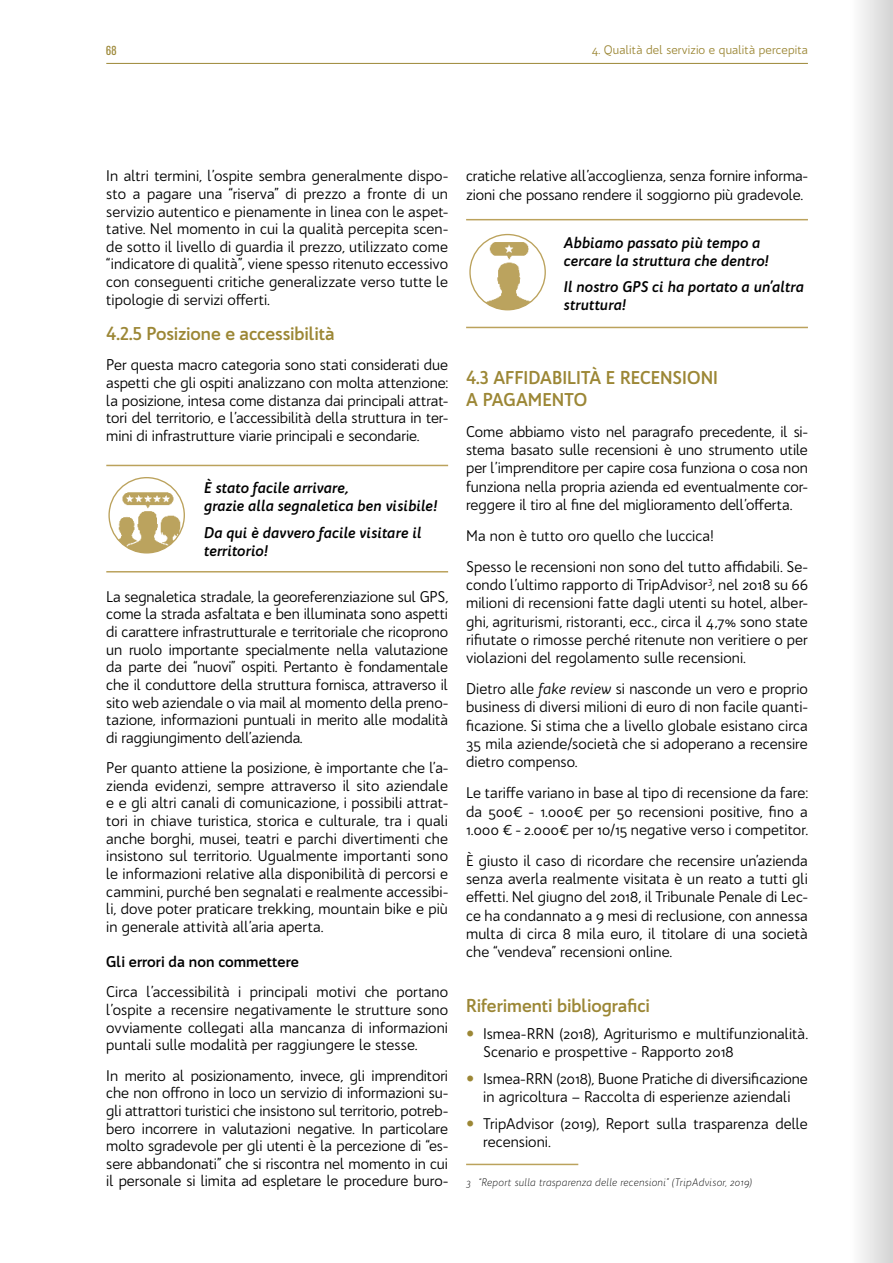
<style>
.page{position:relative;width:893px;height:1263px;background:#fff}
.page>*{position:absolute;margin:0;border:0;box-sizing:border-box;transform-origin:0 0}
.t1{font:700 18px/21.6px "Bw Quinta Pro";letter-spacing:-.005em;color:#9c8736}
.t2{font:15px/18.3px "Bw Quinta Pro";color:#000;text-align:justify}
.t3{font:italic 700 15px/18px "Bw Quinta Pro";color:#000}
.t4{font:700 15px "Bw Quinta Pro";color:#000}
.t5{font:500 13.5px "Giorgio Sans";color:#9c8736}
.t6{font:12px "Bw Quinta Pro";letter-spacing:.01em;color:#9c8736}
.t7{font:italic 300 10.5px "Bw Quinta Pro";letter-spacing:.01em;color:#000}
.s1{font-weight:300;font-style:italic}
.s2{font-style:italic}
</style>
<div class="page">
<hr style="left:106px;top:63px;width:702px;height:1px;background:#9c8736">
<hr style="left:106px;top:465px;width:342px;height:1px;background:#bba25c">
<hr style="left:106px;top:571px;width:342px;height:1px;background:#bba25c">
<hr style="left:466px;top:219px;width:342px;height:1px;background:#bba25c">
<hr style="left:466px;top:327px;width:342px;height:1px;background:#bba25c">
<hr style="left:466px;top:1164px;width:112px;height:1px;background:#bba25c">
<img style="left:110px;top:490px;width:74px;height:63px">
<div style="left:108px;top:477px;width:77px;height:76px;border:1px solid #bba25c;border-radius:50%"></div>
<img style="left:471px;top:240px;width:74px;height:70px">
<div style="left:469px;top:234px;width:77px;height:76px;border:1px solid #bba25c;border-radius:50%"></div>
<div style="left:850px;top:0;width:43px;height:1263px;background:linear-gradient(to right,#fff,#d2d2d2)"></div>
<p class="t5" style="left:106px;top:44px;width:12px">68</p>
<p class="t6" style="left:592px;top:42px;width:218px">4. Qualità del servizio e qualità percepita</p>
<p class="t2" style="left:106px;top:167px;width:343px;line-height:17.7px">In altri termini, l’ospite sembra generalmente dispo&shy;sto a pagare una “riserva” di prezzo a fronte di un servizio autentico e pienamente in linea con le aspet&shy;tative. Nel momento in cui la qualità percepita scen&shy;de sotto il livello di guardia il prezzo, utilizzato come “indicatore di qualità”, viene spesso ritenuto eccessivo con conseguenti critiche generalizzate verso tutte le tipologie di servizi offerti.</p>
<p class="t1" style="left:106px;top:323px;width:230px">4.2.5 Posizione e accessibilità</p>
<p class="t2" style="left:106px;top:356px;width:343px;line-height:17.7px">Per questa macro categoria sono stati considerati due aspetti che gli ospiti analizzano con molta attenzione: la posizione, intesa come distanza dai principali attrat&shy;tori del territorio, e l’accessibilità della struttura in ter&shy;mini di infrastrutture viarie principali e secondarie.</p>
<p class="t3" style="left:204px;top:479px;width:235px">È stato facile arrivare,<br>grazie alla segnaletica ben visibile!</p>
<p class="t3" style="left:204px;top:523px;width:219px">Da qui è davvero facile visitare il territorio!</p>
<p class="t2" style="left:106px;top:587px;width:343px;line-height:17.7px">La segnaletica stradale, la georeferenziazione sul GPS, come la strada asfaltata e ben illuminata sono aspetti di carattere infrastrutturale e territoriale che ricoprono un ruolo importante specialmente nella valutazione da parte dei “nuovi” ospiti. Pertanto è fondamentale che il conduttore della struttura fornisca, attraverso il sito web aziendale o via mail al momento della preno&shy;tazione, informazioni puntuali in merito alle modalità di raggiungimento dell’azienda.</p>
<p class="t2" style="left:106px;top:759px;width:343px;line-height:17.5px">Per quanto attiene la posizione, è importante che l’a&shy;zienda evidenzi, sempre attraverso il sito aziendale e e gli altri canali di comunicazione, i possibili attrat&shy;tori in chiave turistica, storica e culturale, tra i quali anche borghi, musei, teatri e parchi divertimenti che insistono sul territorio. Ugualmente importanti sono le informazioni relative alla disponibilità di percorsi e cammini, purché ben segnalati e realmente accessibi&shy;li, dove poter praticare trekking, mountain bike e più in generale attività all’aria aperta.</p>
<p class="t4" style="left:106px;top:952px;width:194px">Gli errori da non commettere</p>
<p class="t2" style="left:106px;top:983px;width:343px;line-height:17.5px">Circa l’accessibilità i principali motivi che portano l’ospite a recensire negativamente le strutture sono ovviamente collegati alla mancanza di informazioni puntali sulle modalità per raggiungere le stesse.</p>
<p class="t2" style="left:106px;top:1066px;width:343px;line-height:17.5px">In merito al posizionamento, invece, gli imprenditori che non offrono in loco un servizio di informazioni su&shy;gli attrattori turistici che insistono sul territorio, potreb&shy;bero incorrere in valutazioni negative. In particolare molto sgradevole per gli utenti è la percezione di “es&shy;sere abbandonati” che si riscontra nel momento in cui il personale si limita ad espletare le procedure buro-</p>
<p class="t2" style="left:466px;top:167px;width:343px">cratiche relative all’accoglienza, senza fornire informa&shy;zioni che possano rendere il soggiorno più gradevole.</p>
<p class="t3" style="left:564px;top:234px;width:206px">Abbiamo passato più tempo a cercare la struttura che dentro!</p>
<p class="t3" style="left:564px;top:278px;width:242px">Il nostro GPS ci ha portato a un’altra struttura!</p>
<p class="t1" style="left:466px;top:367px;width:253px">4.3 AFFIDABILITÀ E RECENSIONI<br>A PAGAMENTO</p>
<p class="t2" style="left:466px;top:422px;width:343px">Come abbiamo visto nel paragrafo precedente, il si&shy;stema basato sulle recensioni è uno strumento utile per l’imprenditore per capire cosa funziona o cosa non funziona nella propria azienda ed eventualmente cor&shy;reggere il tiro al fine del miglioramento dell’offerta.</p>
<p class="t2" style="left:466px;top:520px;width:343px;line-height:31px">Ma non è tutto oro quello che luccica!<br>Spesso le recensioni non sono del tutto affidabili. Se-</p>
<p class="t2" style="left:466px;top:576px;width:343px">condo l’ultimo rapporto di TripAdvisor<span class="s1">3</span>, nel 2018 su 66 milioni di recensioni fatte dagli utenti su hotel, alber&shy;ghi, agriturismi, ristoranti, ecc., circa il 4,7% sono state rifiutate o rimosse perché ritenute non veritiere o per violazioni del regolamento sulle recensioni.</p>
<p class="t2" style="left:466px;top:680px;width:343px">Dietro alle <span class="s2">fake review</span> si nasconde un vero e proprio business di diversi milioni di euro di non facile quanti&shy;ficazione. Si stima che a livello globale esistano circa 35 mila aziende/società che si adoperano a recensire dietro compenso.</p>
<p class="t2" style="left:466px;top:784px;width:343px">Le tariffe variano in base al tipo di recensione da fare: da 500€ - 1.000€ per 50 recensioni positive, fino a 1.000 € - 2.000€ per 10/15 negative verso i competitor.</p>
<p class="t2" style="left:466px;top:851px;width:343px">È giusto il caso di ricordare che recensire un’azienda senza averla realmente visitata è un reato a tutti gli effetti. Nel giugno del 2018, il Tribunale Penale di Lec&shy;ce ha condannato a 9 mesi di reclusione, con annessa multa di circa 8 mila euro, il titolare di una società che “vendeva” recensioni online.</p>
<p class="t1" style="left:466px;top:995px;width:185px">Riferimenti bibliografici</p>
<p class="t2" style="left:483px;top:1024px;width:326px">Ismea-RRN (2018), Agriturismo e multifunzionalità.<br>Scenario e prospettive - Rapporto 2018</p>
<p class="t2" style="left:483px;top:1069px;width:326px">Ismea-RRN (2018), Buone Pratiche di diversificazione in agricoltura – Raccolta di esperienze aziendali</p>
<p class="t2" style="left:483px;top:1114px;width:326px">TripAdvisor (2019), Report sulla trasparenza delle recensioni.</p>
<p class="t7" style="left:466px;top:1176px;width:288px">3 “Report sulla trasparenza delle recensioni” (TripAdvisor, 2019)</p>
</div>
